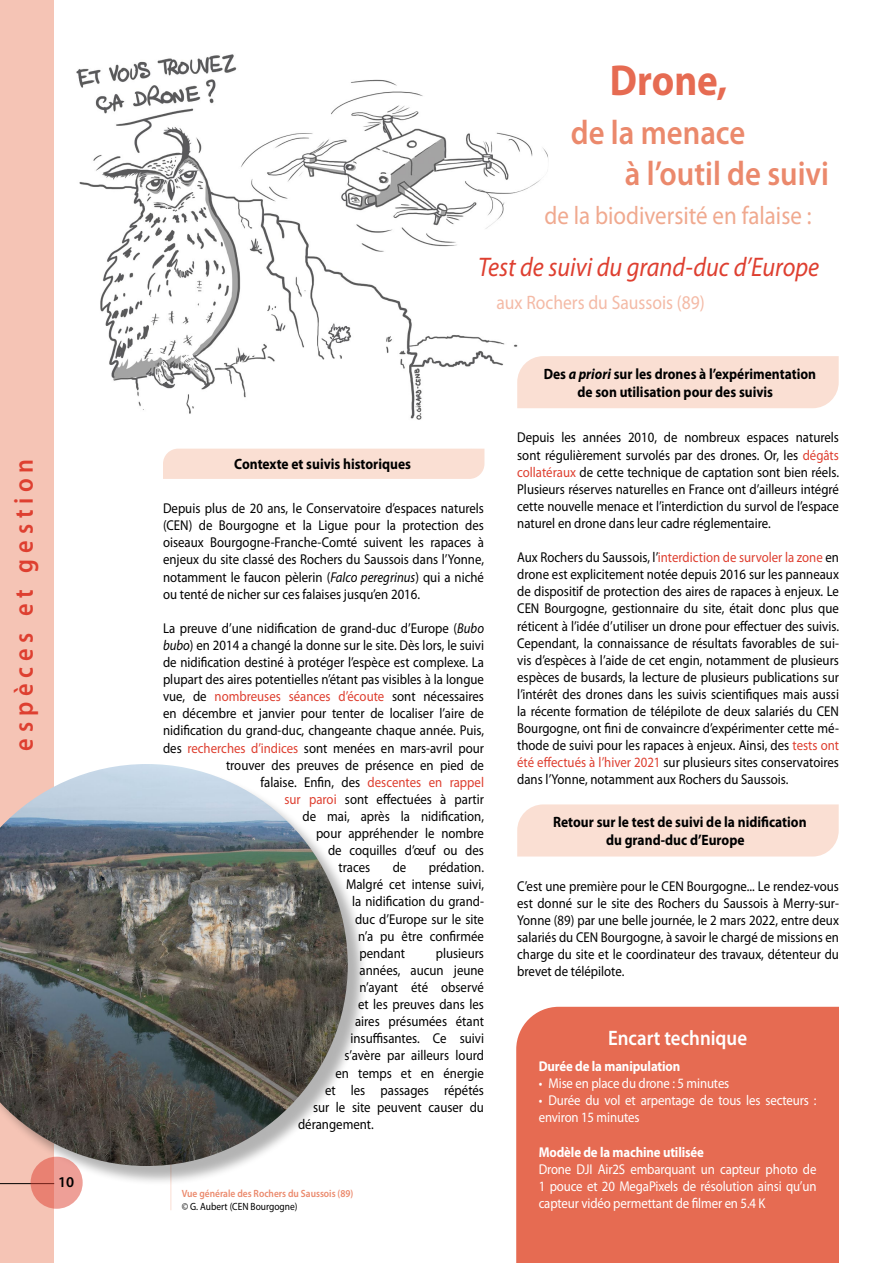
<style>
.page{position:relative;width:893px;height:1263px;background:#fff}
.page>*{position:absolute;margin:0;border:0;box-sizing:border-box;transform-origin:0 0}
.t1{font:700 43.5px "Myriad Pro";color:#e66b52;scale:.9 1}
.t2{font:600 34.2px/41px "Myriad Pro";color:#eb896c;scale:.9 1}
.t3{font:italic 27px "Myriad Pro";color:#de3f30;scale:.9 1}
.t4{font:600 27px "Myriad Pro";letter-spacing:.24em;color:#de3f30;scale:.9 1}
.t5{font:25.5px "Myriad Pro";color:#f0a98f;scale:.9 1}
.t6{font:600 21px "Myriad Pro";color:#fff;scale:.9 1}
.t7{font:19.5px "Myriad Pro";color:#f4baa6;scale:.9 1}
.t8{font:700 15px/18px "Myriad Pro";color:#000;scale:.9 1}
.t9{font:600 15px "Myriad Pro";color:#000}
.t10{font:14.25px/17.1px "Myriad Pro";color:#000;text-align:justify;scale:.9 1}
.t11{font:14.25px/17.1px "Myriad Pro";letter-spacing:-.01em;color:#fff;scale:.9 1}
.t12{font:14.25px "Myriad Pro";color:#de3f30;scale:.9 1}
.t13{font:700 14.25px "Myriad Pro";letter-spacing:-.01em;color:#fff;scale:.9 1}
.t14{font:600 10.5px "Myriad Pro";color:#eb896c;scale:.9 1}
.t15{font:10.5px "Myriad Pro";color:#000;scale:.9 1}
.s1{font-style:italic}
.s2{color:#000}
.s3{color:#de3f30}
</style>
<div class="page">
<hr style="left:170px;top:910px;width:2px;height:300px;background:#fce9e1">
<img style="left:76px;top:54px;width:472px;height:366px">
<div style="left:0;top:0;width:54px;height:1263px;background:#f5c4b5"></div>
<div style="left:163px;top:449px;width:321px;height:30px;background:#fadfd3"></div>
<div style="left:517px;top:356px;width:322px;height:52px;background:#fadfd3"></div>
<div style="left:517px;top:804px;width:322px;height:52px;background:#fadfd3"></div>
<div style="left:516px;top:1007px;width:323px;height:256px;background:#e66b52"></div>
<div style="left:0;top:766px;width:368px;height:421px;background:#000;opacity:.3"></div>
<img style="left:0;top:764px;width:348px;height:402px">
<svg style="left:31px;top:1157px;width:52px;height:52px;background:#ea9287"></svg>
<h3 class="t4" style="left:6px;top:751px;width:326px;rotate:-90deg">espèces et gestion</h3>
<p class="t9" style="left:58px;top:1173px;width:18px">10</p>
<h1 class="t1" style="left:610px;top:52px;width:132px">Drone,</h1>
<h2 class="t2" style="left:625px;top:111px;width:228px;text-indent:-54px">de la menace<br>à l’outil de suivi</h2>
<h3 class="t5" style="left:544px;top:199px;width:298px">de la biodiversité en falaise :</h3>
<h3 class="t3" style="left:478px;top:250px;width:381px">Test de suivi du grand-duc d’Europe</h3>
<h3 class="t7" style="left:496px;top:291px;width:233px">aux Rochers du Saussois (89)</h3>
<p class="t8" style="left:234px;top:455px;width:198px">Contexte et suivis historiques</p>
<p class="t10" style="left:163px;top:500px;width:358px">Depuis plus de 20 ans, le Conservatoire d’espaces naturels (CEN) de Bourgogne et la Ligue pour la protection des oiseaux Bourgogne-Franche-Comté suivent les rapaces à enjeux du site classé des Rochers du Saussois dans l’Yonne, notamment le faucon pèlerin (<span class="s1">Falco peregrinus</span>) qui a niché ou tenté de nicher sur ces falaises jusqu’en 2016.</p>
<p class="t10" style="left:163px;top:619px;width:358px">La preuve d’une nidification de grand-duc d’Europe (<span class="s1">Bubo</span></p>
<p class="t10" style="left:163px;top:636px;width:358px"><span class="s1">bubo</span>) en 2014 a changé la donne sur le site. Dès lors, le suivi</p>
<p class="t10" style="left:163px;top:653px;width:358px">de nidification destiné à protéger l’espèce est complexe. La</p>
<p class="t10" style="left:163px;top:671px;width:358px">plupart des aires potentielles n’étant pas visibles à la longue</p>
<p class="t12" style="left:163px;top:688px;width:358px"><span class="s2">vue, de</span> nombreuses séances d’écoute <span class="s2">sont nécessaires</span></p>
<p class="t10" style="left:163px;top:705px;width:358px">en décembre et janvier pour tenter de localiser l’aire de</p>
<p class="t10" style="left:163px;top:722px;width:358px">nidification du grand-duc, changeante chaque année. Puis,</p>
<p class="t10" style="left:163px;top:739px;width:358px">des <span class="s3">recherches d’indices</span> sont menées en mars-avril pour</p>
<p class="t10" style="left:226px;top:756px;width:288px">trouver des preuves de présence en pied de</p>
<p class="t10" style="left:260px;top:773px;width:250px">falaise. Enfin, des <span class="s3">descentes en rappel</span></p>
<p class="t10" style="left:284px;top:790px;width:223px"><span class="s3">sur paroi</span> sont effectuées à partir</p>
<p class="t10" style="left:302px;top:807px;width:203px">de mai, après la nidification,</p>
<p class="t10" style="left:316px;top:824px;width:188px">pour appréhender le nombre</p>
<p class="t10" style="left:328px;top:842px;width:175px">de coquilles d’œuf ou des</p>
<p class="t10" style="left:339px;top:859px;width:37px">traces</p>
<p class="t10" style="left:393px;top:859px;width:17px">de</p>
<p class="t10" style="left:429px;top:859px;width:63px">prédation.</p>
<p class="t10" style="left:346px;top:876px;width:155px">Malgré cet intense suivi,</p>
<p class="t10" style="left:352px;top:893px;width:148px">la nidification du grand-</p>
<p class="t10" style="left:355px;top:910px;width:145px">duc d’Europe sur le site</p>
<p class="t10" style="left:358px;top:927px;width:142px">n’a pu être confirmée</p>
<p class="t10" style="left:360px;top:944px;width:52px">pendant</p>
<p class="t10" style="left:436px;top:944px;width:55px">plusieurs</p>
<p class="t10" style="left:360px;top:961px;width:140px">années, aucun jeune</p>
<p class="t10" style="left:360px;top:978px;width:140px">n’ayant été observé</p>
<p class="t10" style="left:358px;top:995px;width:142px">et les preuves dans les</p>
<p class="t10" style="left:355px;top:1013px;width:145px">aires présumées étant</p>
<p class="t10" style="left:351px;top:1030px;width:150px">insuffisantes. Ce suivi</p>
<p class="t10" style="left:345px;top:1047px;width:157px">s’avère par ailleurs lourd</p>
<p class="t10" style="left:336px;top:1064px;width:167px">en temps et en énergie</p>
<p class="t10" style="left:325px;top:1081px;width:178px">et les passages répétés</p>
<p class="t10" style="left:313px;top:1098px;width:191px">sur le site peuvent causer du</p>
<p class="t10" style="left:298px;top:1115px;width:86px">dérangement.</p>
<p class="t14" style="left:182px;top:1187px;width:192px">Vue générale des Rochers du Saussois (89)</p>
<p class="t15" style="left:182px;top:1199px;width:130px">© G. Aubert (CEN Bourgogne)</p>
<p class="t8" style="left:577px;top:364px;width:267px;text-indent:-34px">Des <span class="s1">a priori</span> sur les drones à l’expérimentation de son utilisation pour des suivis</p>
<p class="t10" style="left:517px;top:429px;width:359px">Depuis les années 2010, de nombreux espaces naturels sont régulièrement survolés par des drones. Or, les <span class="s3">dégâts collatéraux</span> de cette technique de captation sont bien réels.<br>Plusieurs réserves naturelles en France ont d’ailleurs intégré cette nouvelle menace et l’interdiction du survol de l’espace naturel en drone dans leur cadre réglementaire.</p>
<p class="t10" style="left:517px;top:549px;width:359px">Aux Rochers du Saussois, l’<span class="s3">interdiction de survoler la zone</span> en drone est explicitement notée depuis 2016 sur les panneaux de dispositif de protection des aires de rapaces à enjeux. Le CEN Bourgogne, gestionnaire du site, était donc plus que réticent à l’idée d’utiliser un drone pour effectuer des suivis.<br>Cependant, la connaissance de résultats favorables de sui&shy;vis d’espèces à l’aide de cet engin, notamment de plusieurs espèces de busards, la lecture de plusieurs publications sur l’intérêt des drones dans les suivis scientifiques mais aussi la récente formation de télépilote de deux salariés du CEN Bourgogne, ont fini de convaincre d’expérimenter cette mé&shy;thode de suivi pour les rapaces à enjeux. Ainsi, des <span class="s3">tests ont été effectués à l’hiver 2021</span> sur plusieurs sites conservatoires dans l’Yonne, notamment aux Rochers du Saussois.</p>
<p class="t8" style="left:606px;top:812px;width:224px;text-indent:-53px">Retour sur le test de suivi de la nidification du grand-duc d’Europe</p>
<p class="t10" style="left:517px;top:877px;width:359px">C’est une première pour le CEN Bourgogne... Le rendez-vous est donné sur le site des Rochers du Saussois à Merry-sur-Yonne (89) par une belle journée, le 2 mars 2022, entre deux salariés du CEN Bourgogne, à savoir le chargé de missions en charge du site et le coordinateur des travaux, détenteur du brevet de télépilote.</p>
<h3 class="t6" style="left:608px;top:1025px;width:156px">Encart technique</h3>
<p class="t13" style="left:539px;top:1057px;width:159px">Durée de la manipulation</p>
<p class="t11" style="left:539px;top:1074px;width:213px">• Mise en place du drone : 5 minutes</p>
<p class="t11" style="left:539px;top:1092px;width:310px">• Durée du vol et arpentage de tous les secteurs : environ 15 minutes</p>
<p class="t13" style="left:539px;top:1142px;width:185px">Modèle de la machine utilisée</p>
<p class="t11" style="left:539px;top:1160px;width:310px;text-align:justify">Drone DJI Air2S embarquant un capteur photo de 1 pouce et 20 MegaPixels de résolution ainsi qu’un capteur vidéo permettant de filmer en 5.4 K</p>
</div>
